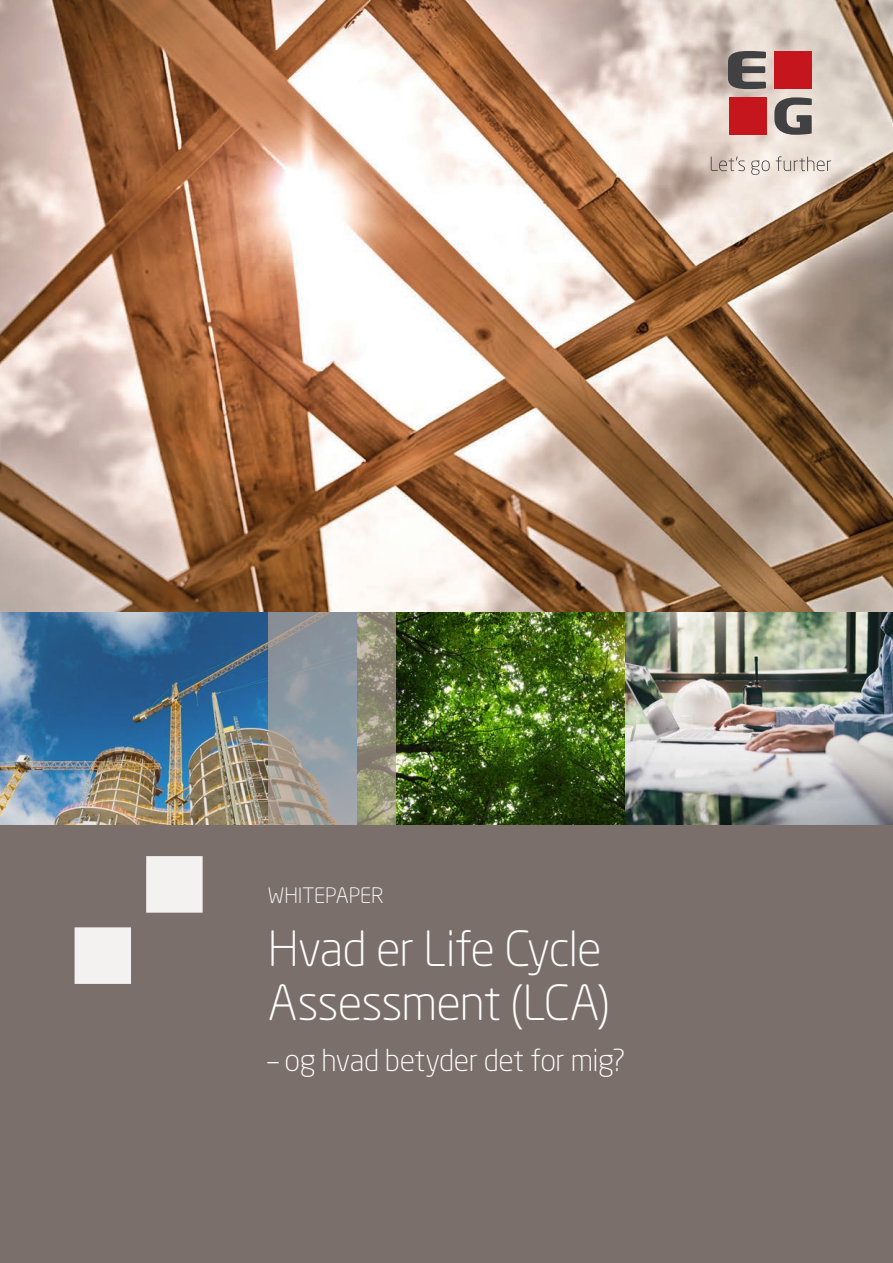
<style>
.page{position:relative;width:893px;height:1263px;background:#fff}
.page>*{position:absolute;margin:0;border:0;box-sizing:border-box;transform-origin:0 0}
.Overskrift_1{font:300 48px/54px "Neo Sans Std";letter-spacing:-.025em;color:#fff}
.Overskrift_2{font:300 30px "Neo Sans Std";letter-spacing:-.02em;color:#fff}
.Manchet{font:300 21px "Neo Sans Std";letter-spacing:-.005em;color:#fff}
</style>
<div class="page">
<img style="left:0;top:0;width:893px;height:612px">
<img style="left:0;top:612px;width:268px;height:213px">
<img style="left:395px;top:612px;width:498px;height:213px">
<div style="left:0;top:825px;width:893px;height:438px;background:#7b6f6b"></div>
<svg style="left:268px;top:612px;width:127px;height:213px;background:#949792"></svg>
<div style="left:729px;top:97px;width:37px;height:38px;background:#c4161c"></div>
<div style="left:774px;top:52px;width:38px;height:37px;background:#c4161c"></div>
<svg style="left:728px;top:51px;width:38px;height:38px"></svg>
<svg style="left:711px;top:156px;width:34px;height:15px"></svg>
<svg style="left:751px;top:160px;width:19px;height:15px"></svg>
<svg style="left:776px;top:156px;width:55px;height:15px"></svg>
<svg style="left:774px;top:97px;width:38px;height:38px"></svg>
<p class="Manchet" style="left:268px;top:883px;width:117px">WHITEPAPER</p>
<p class="Overskrift_1" style="left:268px;top:921px;width:344px">Hvad er Life Cycle<br>Assessment (LCA)</p>
<p class="Overskrift_2" style="left:268px;top:1042px;width:359px">– og hvad betyder det for mig?</p>
</div>
